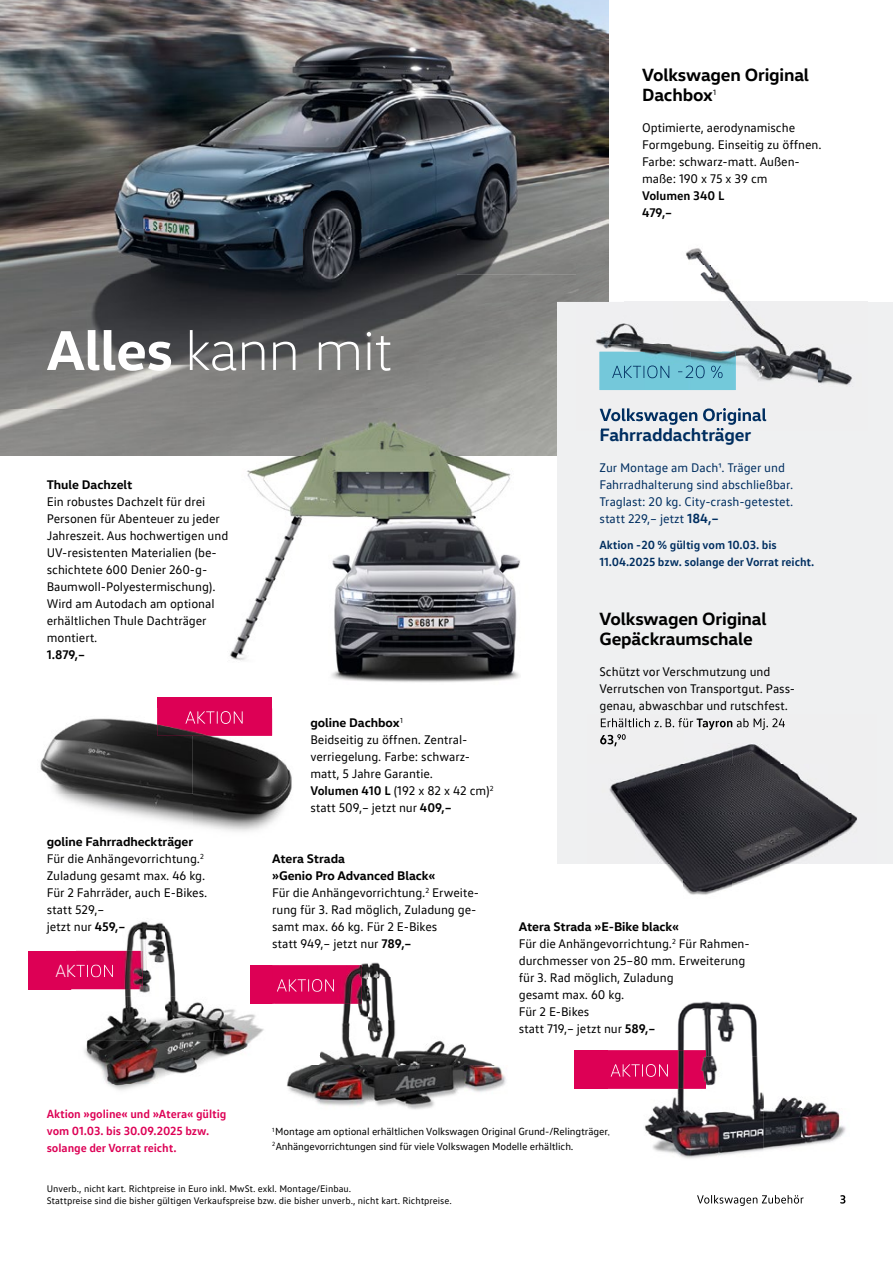
<style>
.page{position:relative;width:893px;height:1263px;background:#fff}
.page>*{position:absolute;margin:0;border:0;box-sizing:border-box;transform-origin:0 0}
.t1{font:300 57px "VW Head";letter-spacing:-.01em;color:#fff}
.t2{font:700 18px/19.8px "VW Head";letter-spacing:-.01em;color:#000}
.t3{font:700 18px "VW Head";letter-spacing:-.01em;color:#002e60}
.t4{font:12.75px/17px "VW Text";letter-spacing:-.005em;color:#000}
.t5{font:12.75px/17px "VW Text";letter-spacing:-.005em;color:#002e60}
.t6{font:700 12.75px/17px "VW Head";letter-spacing:-.005em;color:#000}
.t7{font:700 12.75px/17px "VW Text";letter-spacing:-.005em;color:#000}
.t8{font:700 12px/17px "VW Text";letter-spacing:-.005em;color:#d05}
.t9{font:700 12px/17px "VW Text";letter-spacing:-.005em;color:#002e60}
.t10{font:10.5px/14.1px "VW Text";letter-spacing:-.01em;color:#000}
.t11{font:9.75px/11.7px "VW Text";color:#000}
.t12{font:7.8px "VW Head";color:#000}
.s1{font-weight:700}
.s2{font-weight:700;font-size:13.5px}
</style>
<div class="page">
<img style="left:0;top:0;width:608px;height:275px">
<img style="left:0;top:275px;width:576px;height:45px">
<img style="left:0;top:320px;width:557px;height:135px">
<img style="left:156px;top:455px;width:401px;height:228px">
<div style="left:157px;top:697px;width:115px;height:39px;background:#d05"></div>
<div style="left:28px;top:951px;width:114px;height:38px;background:#d05"></div>
<div style="left:574px;top:1050px;width:132px;height:39px;background:#d05"></div>
<img style="left:40px;top:708px;width:252px;height:124px">
<img style="left:157px;top:708px;width:115px;height:28px">
<img style="left:185px;top:711px;width:58px;height:13px">
<img style="left:108px;top:1084px;width:38px;height:6px">
<img style="left:84px;top:1040px;width:168px;height:44px">
<img style="left:88px;top:997px;width:185px;height:43px">
<img style="left:70px;top:953px;width:181px;height:44px">
<img style="left:76px;top:921px;width:89px;height:32px">
<img style="left:165px;top:927px;width:8px;height:26px">
<img style="left:71px;top:951px;width:71px;height:38px">
<img style="left:73px;top:964px;width:40px;height:13px">
<div style="left:251px;top:965px;width:70px;height:38px;background:#d05"></div>
<img style="left:321px;top:962px;width:185px;height:148px">
<img style="left:283px;top:1003px;width:38px;height:102px">
<img style="left:283px;top:979px;width:51px;height:13px">
<img style="left:273px;top:965px;width:10px;height:39px">
<img style="left:273px;top:965px;width:6px;height:38px">
<div style="left:557px;top:302px;width:336px;height:561px;background:#eff0f1"></div>
<img style="left:576px;top:230px;width:291px;height:115px">
<img style="left:599px;top:345px;width:26px;height:65px">
<img style="left:625px;top:345px;width:97px;height:7px">
<img style="left:722px;top:345px;width:130px;height:40px">
<img style="left:600px;top:408px;width:167px;height:17px">
<img style="left:601px;top:428px;width:123px;height:2px">
<img style="left:600px;top:352px;width:136px;height:38px">
<img style="left:612px;top:365px;width:111px;height:13px">
<img style="left:644px;top:1001px;width:202px;height:203px">
<svg style="left:840px;top:1195px;width:5px;height:8px"></svg>
<img style="left:697px;top:1195px;width:107px;height:11px">
<img style="left:608px;top:1050px;width:98px;height:39px">
<img style="left:611px;top:1064px;width:57px;height:13px">
<img style="left:588px;top:718px;width:289px;height:177px">
<img style="left:601px;top:718px;width:92px;height:9px">
<img style="left:697px;top:718px;width:36px;height:12px">
<img style="left:733px;top:718px;width:52px;height:12px">
<img style="left:600px;top:735px;width:17px;height:11px">
<svg style="left:617px;top:734px;width:9px;height:6px"></svg>
<h2 class="t2" style="left:642px;top:64px;width:169px">Volkswagen Original<br>Dachbox</h2>
<p class="t12" style="left:713px;top:87px;width:5px">1</p>
<p class="t4" style="left:642px;top:119px;width:181px">Optimierte, aerodynamische<br>Form gebung. Einseitig zu öffnen.<br>Farbe: schwarz-matt. Außen - maße: 190 x 75 x 39 cm</p>
<p class="t7" style="left:642px;top:186px;width:84px">Volumen 340 L<br>479,–</p>
<h1 class="t1" style="left:47px;top:317px;width:347px"><span class="s1">Alles</span> kann mit</h1>
<p class="t6" style="left:47px;top:476px;width:87px">Thule Dachzelt</p>
<p class="t4" style="left:47px;top:493px;width:183px">Ein robustes Dachzelt für drei<br>Personen für Abenteuer zu jeder<br>Jahreszeit. Aus hochwertigen und<br>UV-resistenten Materialien (be&shy;schich te te 600 Denier 260-g-<br>Baumwoll-Polyestermischung).<br>Wird am Autodach am optional erhältlichen Thule Dachträger montiert.</p>
<p class="t7" style="left:47px;top:646px;width:40px">1.879,–</p>
<p class="t6" style="left:47px;top:833px;width:148px">goline Fahrradheckträger</p>
<p class="t4" style="left:47px;top:850px;width:162px">Für die Anhängevorrichtung.<sup>2<br></sup>Zuladung gesamt max. 46 kg.<br>Für 2 Fahrräder, auch E-Bikes. statt 529,–<br>jetzt nur <span class="s1">459,–</span></p>
<p class="t6" style="left:310px;top:714px;width:94px">goline Dachbox<sup>1</sup></p>
<p class="t4" style="left:310px;top:731px;width:185px">Beidseitig zu öffnen. Zentral&shy;verriegelung. Farbe: schwarz&shy;matt, 5 Jahre Garantie.<br><span class="s1">Volumen 410 L</span> (192 x 82 x 42 cm)<sup>2 </sup>statt 509,– jetzt nur <span class="s1">409,–</span></p>
<p class="t6" style="left:272px;top:850px;width:165px">Atera Strada<br>»Genio Pro Advanced Black«</p>
<p class="t4" style="left:272px;top:884px;width:208px">Für die Anhängevorrichtung.<sup>2</sup> Erweite&shy;rung für 3. Rad möglich, Zuladung ge&shy;samt max. 66 kg. Für 2 E-Bikes<br>statt 949,– jetzt nur <span class="s1">789,–</span></p>
<h2 class="t3" style="left:600px;top:423px;width:153px">Fahrraddachträger</h2>
<p class="t5" style="left:600px;top:459px;width:195px">Zur Montage am Dach1. Träger und Fahrradhalterung sind abschließbar.<br>Traglast: 20 kg. City-crash-getestet. statt 229,– jetzt <span class="s2">184,–</span></p>
<p class="t9" style="left:600px;top:536px;width:216px">Aktion -20 % gültig vom 10.03. bis<br>11.04.2025 bzw. solange der Vorrat reicht.</p>
<h2 class="t2" style="left:600px;top:608px;width:169px">Volkswagen Original<br>Gepäckraumschale</h2>
<p class="t4" style="left:600px;top:663px;width:197px">Schützt vor Verschmutzung und<br>Verrutschen von Transportgut. Pass&shy;genau, abwaschbar und rutschfest.</p>
<p class="t6" style="left:519px;top:918px;width:162px">Atera Strada »E-Bike black«</p>
<p class="t4" style="left:519px;top:935px;width:232px">Für die Anhängevorrichtung.<sup>2</sup> Für Rahmen&shy;durchmesser von 25–80 mm. Erweiterung für 3. Rad möglich, Zuladung<br>gesamt max. 60 kg.<br>Für 2 E-Bikes<br>statt 719,– jetzt nur <span class="s1">589,–</span></p>
<p class="t8" style="left:47px;top:1105px;width:181px">Aktion »goline« und »Atera« gültig vom 01.03. bis 30.09.2025 bzw. solange der Vorrat reicht.</p>
<p class="t10" style="left:272px;top:1124px;width:339px"><sup>1</sup>Montage am optional erhältlichen Volkswagen Original Grund-/Relingträger.<br><sup>2</sup>Anhänge vorrichtungen sind für viele Volkswagen Modelle erhältlich.</p>
<p class="t11" style="left:47px;top:1182px;width:407px">Unverb., nicht kart. Richtpreise in Euro inkl. MwSt. exkl. Montage/Einbau.<br>Stattpreise sind die bisher gültigen Verkaufspreise bzw. die bisher unverb., nicht kart. Richtpreise.</p>
</div>
